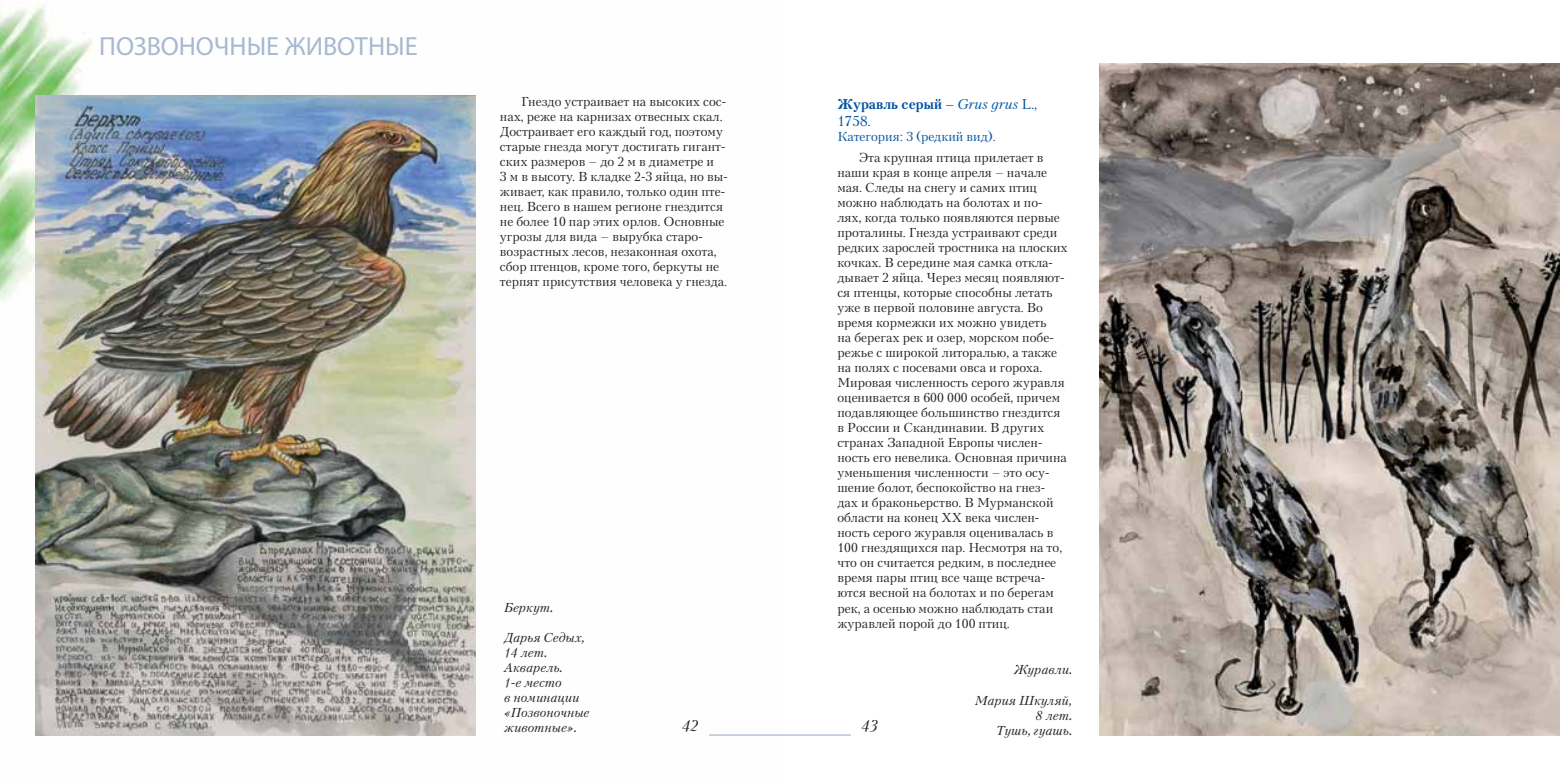
<style>
.page{position:relative;width:1560px;height:780px;background:#fff}
.page>*{position:absolute;margin:0;border:0;box-sizing:border-box;transform-origin:0 0}
.t1{font:26.25px "Myriad Pro";color:#a7b9d0}
.t2{font:italic 15px "Kudryashev";color:#231f20}
.t3{font:700 13.75px/16.5px "Kudryashev";color:#00529f}
.t4{font:12.5px/15px "Kudryashev";color:#231f20}
.t5{font:italic 12.5px/15px "Kudryashev";color:#231f20}
.t6{font:12.5px "Kudryashev";color:#00529f}
.s1{font-weight:400;font-style:italic}
.s2{font-weight:400}
</style>
<div class="page">
<img style="left:0;top:6px;width:781px;height:730px">
<hr style="left:709px;top:734px;width:141px;height:1px;background:#a7b9d0">
<img style="left:35px;top:96px;width:441px;height:639px">
<img style="left:1099px;top:64px;width:460px;height:671px">
<h1 class="t1" style="left:99px;top:31px;width:320px">ПОЗВОНОЧНЫЕ ЖИВОТНЫЕ</h1>
<p class="t4" style="left:500px;top:94px;width:229px;text-indent:21px">Гнездо устраивает на высоких сос&shy;нах, реже на карнизах отвесных скал.<br>Достраивает его каждый год, поэтому старые гнезда могут достигать гигант&shy;ских размеров – до 2 м в диаметре и<br>3 м в высоту. В кладке 2-3 яйца, но вы&shy;живает, как правило, только один пте&shy;нец. Всего в нашем регионе гнездится не более 10 пар этих орлов. Основные угрозы для вида – вырубка старо&shy;возрастных лесов, незаконная охота, сбор птенцов, кроме того, беркуты не терпят присутствия человека у гнезда.</p>
<p class="t3" style="left:837px;top:96px;width:201px">Журавль серый – <span class="s1">Grus grus</span> <span class="s2">L.,<br>1758.</span></p>
<p class="t6" style="left:837px;top:130px;width:160px">Категория: 3 (редкий вид).</p>
<p class="t4" style="left:837px;top:151px;width:232px;text-indent:21px">Эта крупная птица прилетает в наши края в конце апреля – начале мая. Следы на снегу и самих птиц можно наблюдать на болотах и по&shy;лях, когда только появляются первые проталины. Гнезда устраивают среди редких зарослей тростника на плоских кочках. В середине мая самка откла&shy;дывает 2 яйца. Через месяц появляют&shy;ся птенцы, которые способны летать уже в первой половине августа. Во время кормежки их можно увидеть<br>на берегах рек и озер, морском побе&shy;режье с широкой литоралью, а также на полях с посевами овса и гороха.<br>Мировая численность серого журавля оценивается в 600 000 особей, причем подавляющее большинство гнездится в России и Скандинавии. В других странах Западной Европы числен&shy;ность его невелика. Основная причина уменьшения численности – это осу&shy;шение болот, беспокойство на гнез&shy;дах и браконьерство. В Мурманской области на конец ХХ века числен&shy;ность серого журавля оценивалась в 100 гнездящихся пар. Несмотря на то, что он считается редким, в последнее время пары птиц все чаще встреча&shy;ются весной на болотах и по берегам рек, а осенью можно наблюдать стаи журавлей порой до 100 птиц.</p>
<p class="t5" style="left:504px;top:600px;width:50px">Беркут.</p>
<p class="t5" style="left:504px;top:630px;width:87px">Дарья Седых,<br>14 лет.<br>Акварель.<br>1-е место<br>в номинации «Позвоночные животные».</p>
<p class="t5" style="left:1013px;top:663px;width:59px">Журавли.</p>
<p class="t5" style="left:975px;top:693px;width:98px;text-align:right">Мария Шкуляй,<br>8 лет.<br>Тушь, гуашь.</p>
<p class="t2" style="left:682px;top:718px;width:18px">42</p>
<p class="t2" style="left:861px;top:718px;width:18px">43</p>
</div>
